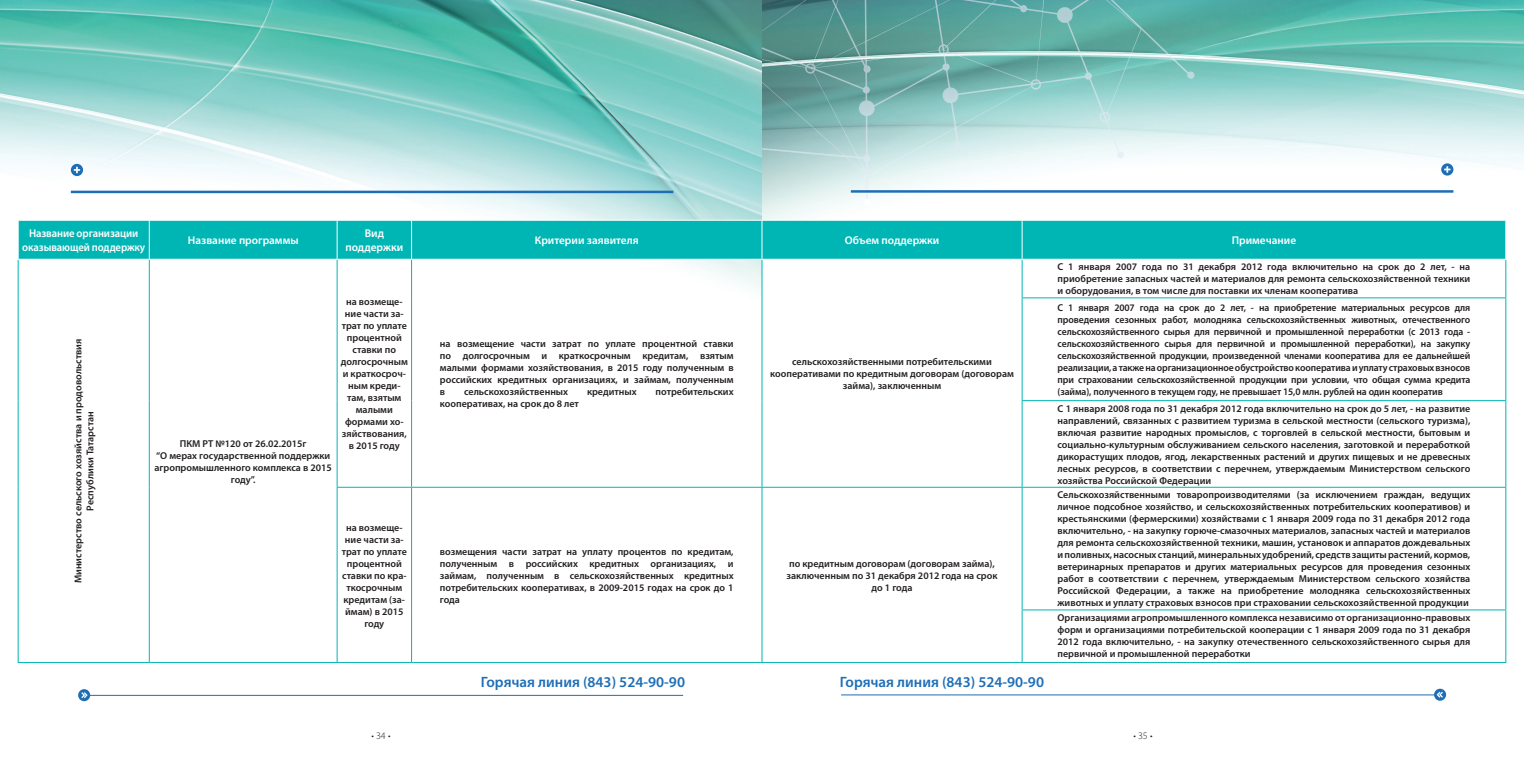
<style>
.page{position:relative;width:1524px;height:780px;background:#fff}
.page>*{position:absolute;margin:0;border:0;box-sizing:border-box;transform-origin:0 0}
.t1{font:600 15px "Myriad Pro";color:#1e6eb7}
.t2{font:600 11.25px/13.5px "Myriad Pro";color:#fff;text-align:center}
.t3{font:600 11.25px/13.5px "Myriad Pro";color:#fff;text-align:center;scale:.95 1}
.t4{font:600 10px/12px "Myriad Pro";color:#231f20;text-align:justify}
.t5{font:300 10px "Myriad Pro";color:#231f20}
</style>
<div class="page">
<img style="left:0;top:0;width:1524px;height:702px">
<hr style="left:851px;top:190px;width:602px;height:3px;background:#1e6eb7">
<svg style="left:1441px;top:163px;width:12px;height:12px"></svg>
<hr style="left:841px;top:694px;width:595px;height:1px;background:#1e6eb7">
<svg style="left:1434px;top:688px;width:12px;height:12px"></svg>
<svg style="left:71px;top:164px;width:12px;height:12px"></svg>
<hr style="left:71px;top:191px;width:602px;height:2px;background:#1e6eb7">
<hr style="left:88px;top:695px;width:595px;height:1px;background:#1e6eb7">
<svg style="left:78px;top:689px;width:12px;height:12px"></svg>
<div style="left:19px;top:221px;width:1486px;height:38px;background:#00b6b5"></div>
<hr style="left:18px;top:260px;width:1px;height:38px;background:#00b6b5">
<hr style="left:149px;top:260px;width:1px;height:38px;background:#00b6b5">
<hr style="left:337px;top:260px;width:1px;height:38px;background:#00b6b5">
<hr style="left:411px;top:260px;width:1px;height:38px;background:#00b6b5">
<hr style="left:761px;top:260px;width:1px;height:38px;background:#00b6b5">
<hr style="left:1021px;top:260px;width:1px;height:37px;background:#00b6b5">
<hr style="left:1505px;top:260px;width:1px;height:37px;background:#00b6b5">
<hr style="left:18px;top:298px;width:1px;height:102px;background:#00b6b5">
<hr style="left:149px;top:298px;width:1px;height:102px;background:#00b6b5">
<hr style="left:337px;top:298px;width:1px;height:102px;background:#00b6b5">
<hr style="left:411px;top:298px;width:1px;height:102px;background:#00b6b5">
<hr style="left:761px;top:298px;width:1px;height:102px;background:#00b6b5">
<hr style="left:1021px;top:297px;width:485px;height:1px;background:#00b6b5">
<hr style="left:1021px;top:298px;width:1px;height:102px;background:#00b6b5">
<hr style="left:1505px;top:298px;width:1px;height:102px;background:#00b6b5">
<hr style="left:18px;top:400px;width:1px;height:87px;background:#00b6b5">
<hr style="left:149px;top:400px;width:1px;height:87px;background:#00b6b5">
<hr style="left:337px;top:400px;width:1px;height:87px;background:#00b6b5">
<hr style="left:411px;top:400px;width:1px;height:87px;background:#00b6b5">
<hr style="left:761px;top:400px;width:1px;height:87px;background:#00b6b5">
<hr style="left:1021px;top:400px;width:485px;height:1px;background:#00b6b5">
<hr style="left:1021px;top:401px;width:1px;height:86px;background:#00b6b5">
<hr style="left:1505px;top:401px;width:1px;height:86px;background:#00b6b5">
<hr style="left:18px;top:487px;width:1px;height:123px;background:#00b6b5">
<hr style="left:149px;top:487px;width:1px;height:123px;background:#00b6b5">
<hr style="left:337px;top:487px;width:74px;height:1px;background:#00b6b5">
<hr style="left:337px;top:487px;width:1px;height:123px;background:#00b6b5">
<hr style="left:411px;top:487px;width:351px;height:1px;background:#00b6b5">
<hr style="left:411px;top:487px;width:1px;height:123px;background:#00b6b5">
<hr style="left:762px;top:487px;width:260px;height:1px;background:#00b6b5">
<hr style="left:761px;top:487px;width:1px;height:123px;background:#00b6b5">
<hr style="left:1022px;top:487px;width:484px;height:1px;background:#00b6b5">
<hr style="left:1021px;top:487px;width:1px;height:122px;background:#00b6b5">
<hr style="left:1505px;top:487px;width:1px;height:122px;background:#00b6b5">
<hr style="left:18px;top:610px;width:1px;height:52px;background:#00b6b5">
<hr style="left:149px;top:610px;width:1px;height:52px;background:#00b6b5">
<hr style="left:337px;top:610px;width:1px;height:52px;background:#00b6b5">
<hr style="left:411px;top:610px;width:1px;height:52px;background:#00b6b5">
<hr style="left:761px;top:610px;width:1px;height:52px;background:#00b6b5">
<hr style="left:1021px;top:609px;width:485px;height:1px;background:#00b6b5">
<hr style="left:1021px;top:610px;width:1px;height:52px;background:#00b6b5">
<hr style="left:1505px;top:610px;width:1px;height:52px;background:#00b6b5">
<hr style="left:18px;top:662px;width:131px;height:1px;background:#00b6b5">
<hr style="left:149px;top:662px;width:188px;height:1px;background:#00b6b5">
<hr style="left:337px;top:662px;width:74px;height:1px;background:#00b6b5">
<hr style="left:411px;top:662px;width:351px;height:1px;background:#00b6b5">
<hr style="left:762px;top:662px;width:260px;height:1px;background:#00b6b5">
<hr style="left:1022px;top:662px;width:484px;height:1px;background:#00b6b5">
<hr style="left:18px;top:220px;width:131px;height:1px;background:#fff">
<hr style="left:18px;top:221px;width:1px;height:38px;background:#fff">
<hr style="left:149px;top:220px;width:188px;height:1px;background:#fff">
<hr style="left:149px;top:221px;width:1px;height:38px;background:#fff">
<hr style="left:337px;top:220px;width:74px;height:1px;background:#fff">
<hr style="left:337px;top:221px;width:1px;height:38px;background:#fff">
<hr style="left:411px;top:220px;width:351px;height:1px;background:#fff">
<hr style="left:411px;top:221px;width:1px;height:38px;background:#fff">
<hr style="left:762px;top:220px;width:260px;height:1px;background:#fff">
<hr style="left:761px;top:221px;width:1px;height:38px;background:#fff">
<hr style="left:1022px;top:220px;width:484px;height:1px;background:#fff">
<hr style="left:1021px;top:221px;width:1px;height:38px;background:#fff">
<hr style="left:1505px;top:221px;width:1px;height:38px;background:#fff">
<hr style="left:18px;top:259px;width:131px;height:1px;background:#fff">
<hr style="left:149px;top:259px;width:188px;height:1px;background:#fff">
<hr style="left:337px;top:259px;width:74px;height:1px;background:#fff">
<hr style="left:411px;top:259px;width:351px;height:1px;background:#fff">
<hr style="left:762px;top:259px;width:260px;height:1px;background:#fff">
<hr style="left:1022px;top:259px;width:484px;height:1px;background:#fff">
<p class="t3" style="left:22px;top:227px;width:131px">Название организации оказывающей поддержку</p>
<p class="t2" style="left:188px;top:233px;width:112px">Название программы</p>
<p class="t2" style="left:345px;top:227px;width:59px">Вид поддержки</p>
<p class="t2" style="left:535px;top:233px;width:105px">Критерии заявителя</p>
<p class="t2" style="left:845px;top:233px;width:96px">Объем поддержки</p>
<p class="t2" style="left:1231px;top:233px;width:66px">Примечание</p>
<p class="t4" style="left:72px;top:583px;width:246px;text-align:center;rotate:-90deg">Министерство сельского хозяйства и продовольствия<br>Республики Татарстан</p>
<p class="t4" style="left:154px;top:437px;width:179px;text-align:center">ПКМ РТ №120 от 26.02.2015г<br>“О мерах государственной поддержки агропромышленного комплекса в 2015 году”.</p>
<p class="t4" style="left:341px;top:296px;width:69px;text-align:center">на возмеще&shy;ние части за&shy;трат по уплате процентной ставки по долгосрочным и краткосроч&shy;ным креди&shy;там, взятым малыми формами хо&shy;зяйствования, в 2015 году</p>
<p class="t4" style="left:342px;top:521px;width:67px;text-align:center">на возмеще&shy;ние части за&shy;трат по уплате процентной ставки по кра&shy;ткосрочным кредитам (за&shy;ймам) в 2015 году</p>
<p class="t4" style="left:440px;top:338px;width:295px">на возмещение части затрат по уплате процентной ставки по долгосрочным и краткосрочным кредитам, взятым малыми формами хозяйствования, в 2015 году полученным в российских кредитных организациях, и займам, полученным в</p>
<p class="t4" style="left:464px;top:386px;width:106px">сельскохозяйственных</p>
<p class="t4" style="left:587px;top:386px;width:51px">кредитных</p>
<p class="t4" style="left:655px;top:386px;width:80px">потребительских</p>
<p class="t4" style="left:440px;top:398px;width:141px">кооперативах, на срок до 8 лет</p>
<p class="t4" style="left:770px;top:356px;width:245px;text-align:center">сельскохозяйственными потребительскими кооперативами по кредитным договорам (договорам займа), заключенным</p>
<p class="t4" style="left:440px;top:545px;width:295px">возмещения части затрат на уплату процентов по кредитам, полученным в российских кредитных организациях, и займам, полученным в сельскохозяйственных кредитных потребительских кооперативах, в 2009-2015 годах на срок до 1 года</p>
<p class="t4" style="left:786px;top:557px;width:212px;text-align:center">по кредитным договорам (договорам займа), заключенным по 31 декабря 2012 года на срок до 1 года</p>
<h1 class="t1" style="left:481px;top:673px;width:206px">Горячая линия (843) 524-90-90</h1>
<h1 class="t1" style="left:840px;top:673px;width:206px">Горячая линия (843) 524-90-90</h1>
<p class="t4" style="left:1057px;top:261px;width:414px">С 1 января 2007 года по 31 декабря 2012 года включительно на срок до 2 лет, - на приобретение запасных частей и материалов для ремонта сельскохозяйственной техники и оборудования, в том числе для поставки их членам кооператива</p>
<p class="t4" style="left:1057px;top:302px;width:414px">С 1 января 2007 года на срок до 2 лет, - на приобретение материальных ресурсов для проведения сезонных работ, молодняка сельскохозяйственных животных, отечественного сельскохозяйственного сырья для первичной и промышленной переработки (с 2013 года - сельскохозяйственного сырья для первичной и промышленной переработки), на закупку сельскохозяйственной продукции, произведенной членами кооператива для ее дальнейшей реализации, а также на организационное обустройство кооператива и уплату страховых взносов при страховании сельскохозяйственной продукции при условии, что общая сумма кредита (займа), полученного в текущем году, не превышает 15,0 млн. рублей на один кооператив</p>
<p class="t4" style="left:1057px;top:402px;width:414px">С 1 января 2008 года по 31 декабря 2012 года включительно на срок до 5 лет, - на развитие направлений, связанных с развитием туризма в сельской местности (сельского туризма), включая развитие народных промыслов, с торговлей в сельской местности, бытовым и социально-культурным обслуживанием сельского населения, заготовкой и переработкой дикорастущих плодов, ягод, лекарственных растений и других пищевых и не древесных лесных ресурсов, в соответствии с перечнем, утверждаемым Министерством сельского хозяйства Российской Федерации</p>
<p class="t4" style="left:1057px;top:489px;width:414px">Сельскохозяйственными товаропроизводителями (за исключением граждан, ведущих личное подсобное хозяйство, и сельскохозяйственных потребительских кооперативов) и крестьянскими (фермерскими) хозяйствами с 1 января 2009 года по 31 декабря 2012 года включительно, - на закупку горюче-смазочных материалов, запасных частей и материалов для ремонта сельскохозяйственной техники, машин, установок и аппаратов дождевальных и поливных, насосных станций, минеральных удобрений, средств защиты растений, кормов, ветеринарных препаратов и других материальных ресурсов для проведения сезонных работ в соответствии с перечнем, утверждаемым Министерством сельского хозяйства Российской Федерации, а также на приобретение молодняка сельскохозяйственных животных и уплату страховых взносов при страховании сельскохозяйственной продукции</p>
<p class="t4" style="left:1057px;top:611px;width:414px">Организациями агропромышленного комплекса независимо от организационно-правовых форм и организациями потребительской кооперации с 1 января 2009 года по 31 декабря 2012 года включительно, - на закупку отечественного сельскохозяйственного сырья для первичной и промышленной переработки</p>
<p class="t5" style="left:371px;top:729px;width:21px">• 34 •</p>
<p class="t5" style="left:1133px;top:729px;width:21px">• 35 •</p>
</div>
